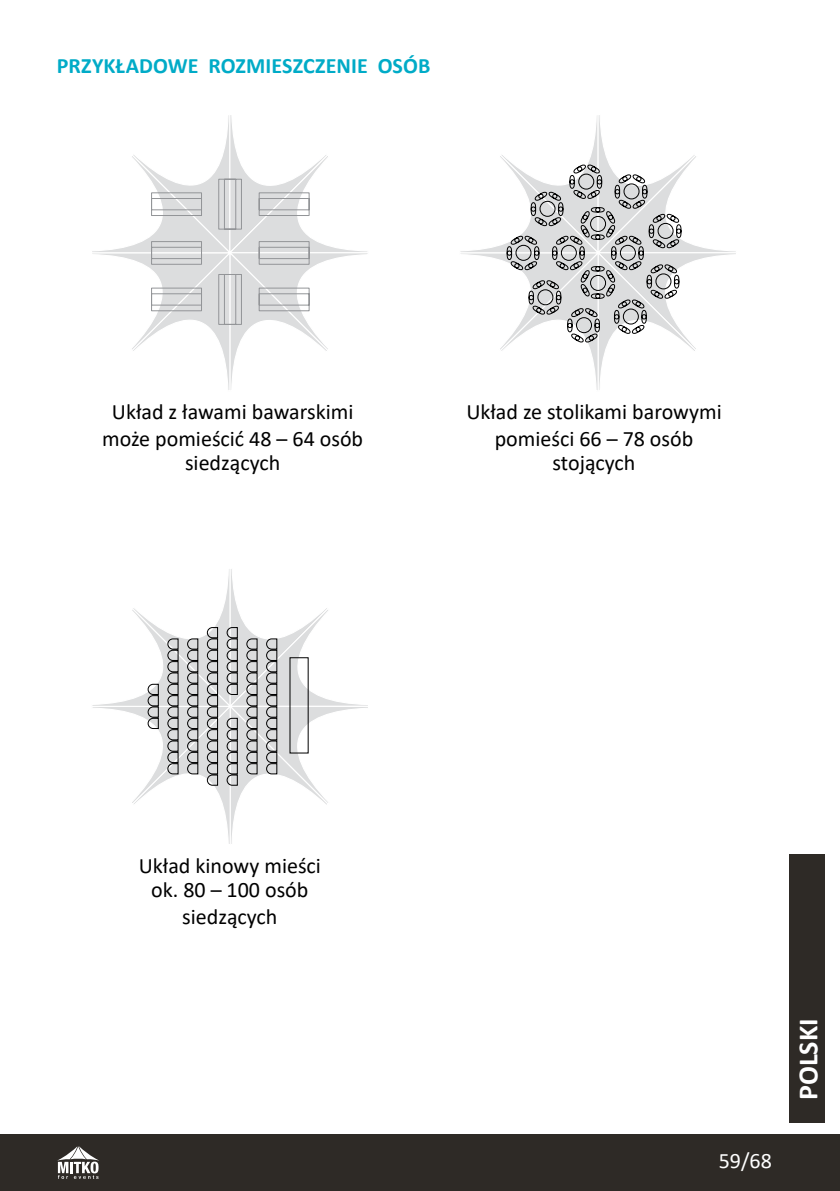
<style>
.page{position:relative;width:840px;height:1191px;background:#fff}
.page>*{position:absolute;margin:0;border:0;box-sizing:border-box;transform-origin:0 0}
.t1{font:700 28px "Calibri";color:#fff}
.t2{font:22px/26.8px "Calibri";color:#000;text-align:center}
.t3{font:700 22px "Calibri";letter-spacing:.005em;color:#00abc7}
.t4{font:22px "Calibri";color:#fff}
</style>
<div class="page">
<div style="left:0;top:1134px;width:839px;height:57px;background:#2e2a26"></div>
<div style="left:788px;top:854px;width:36px;height:269px;background:#2e2a26"></div>
<svg style="left:57px;top:1146px;width:42px;height:32px"></svg>
<svg style="left:92px;top:569px;width:276px;height:275px"></svg>
<svg style="left:92px;top:115px;width:276px;height:275px"></svg>
<svg style="left:460px;top:115px;width:276px;height:275px"></svg>
<p class="t3" style="left:57px;top:50px;width:375px">PRZYKŁADOWE ROZMIESZCZENIE OSÓB</p>
<p class="t2" style="left:102px;top:398px;width:262px">Układ z ławami bawarskimi może pomieścić 48 – 64 osób</p>
<p class="t2" style="left:185px;top:449px;width:97px">siedzących</p>
<p class="t2" style="left:466px;top:398px;width:257px">Układ ze stolikami barowymi pomieści 66 – 78 osób</p>
<p class="t2" style="left:552px;top:449px;width:84px">stojących</p>
<p class="t2" style="left:139px;top:853px;width:184px;line-height:24px">Układ kinowy mieści ok. 80 – 100 osób</p>
<p class="t2" style="left:182px;top:902px;width:97px">siedzących</p>
<p class="t4" style="left:718px;top:1145px;width:55px">59/68</p>
<p class="t1" style="left:787px;top:1100px;width:83px;rotate:-90deg">POLSKI</p>
</div>
